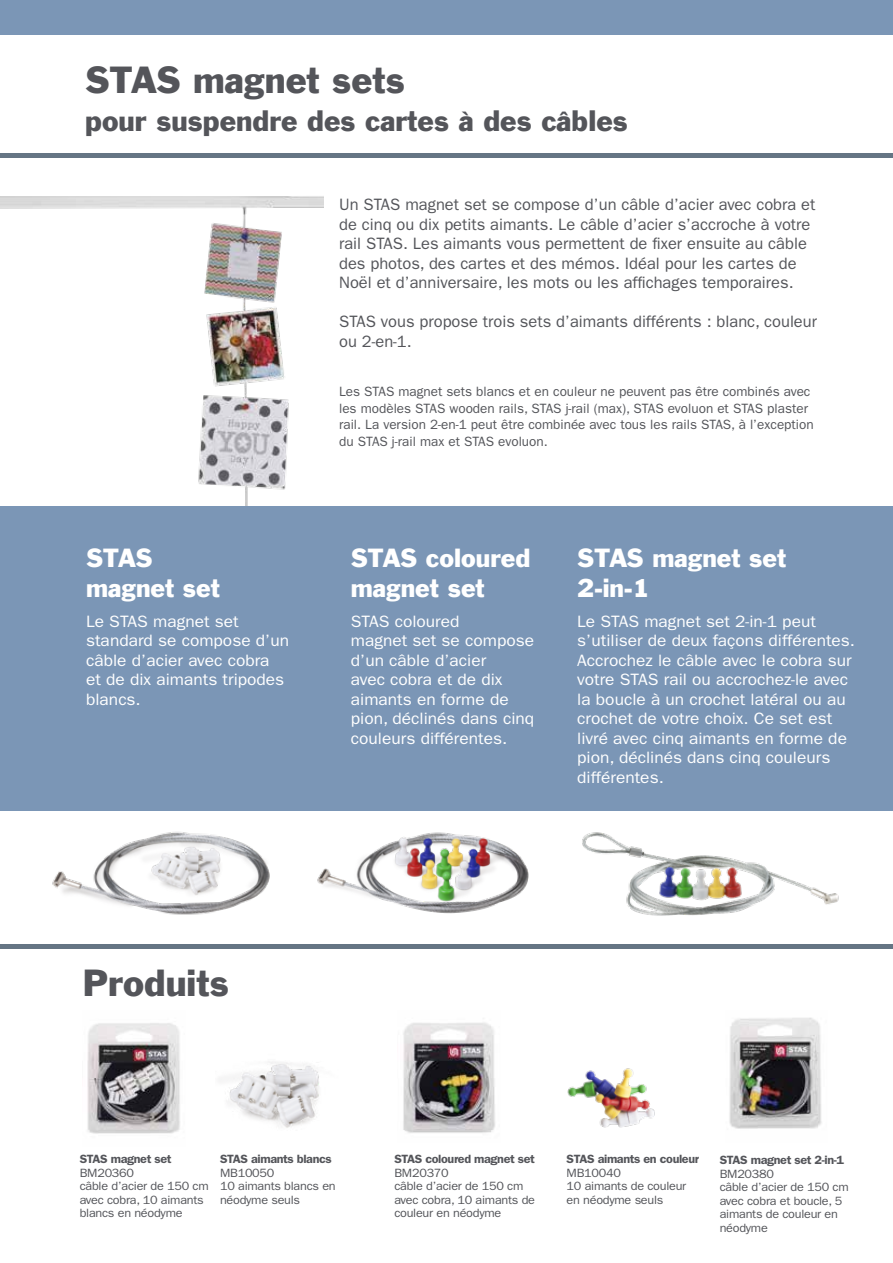
<style>
.page{position:relative;width:893px;height:1263px;background:#fff}
.page>*{position:absolute;margin:0;border:0;box-sizing:border-box;transform-origin:0 0}
.t1{font:34.5px "Franklin Gothic";color:#54555a}
.t2{font:27px "Franklin Gothic";color:#54555a}
.t3{font:24px/30px "Franklin Gothic";color:#fff}
.t4{font:16.5px/19.5px "ITC Franklin Gothic Std";color:#fff;scale:1.05 1}
.t5{font:16.5px/19.5px "ITC Franklin Gothic Std";color:#54555a}
.t6{font:13.5px/16.5px "ITC Franklin Gothic Std";color:#54555a}
.t7{font:12px/13.5px "ITC Franklin Gothic Std";letter-spacing:-.02em;color:#54555a;scale:1.05 1}
.t8{font:600 12px "ITC Franklin Gothic Std";letter-spacing:-.03em;color:#54555a;scale:1.05 1}
</style>
<div class="page">
<img style="left:0;top:196px;width:323px;height:310px">
<div style="left:0;top:506px;width:893px;height:304px;background:#7b96b6"></div>
<hr style="left:0;top:153px;width:893px;height:4px;background:#657584">
<div style="left:0;top:0;width:893px;height:34px;background:#7b96b6"></div>
<img style="left:52px;top:832px;width:218px;height:83px">
<img style="left:317px;top:832px;width:212px;height:82px">
<img style="left:567px;top:810px;width:292px;height:106px">
<img style="left:87px;top:1023px;width:93px;height:111px">
<img style="left:403px;top:1022px;width:92px;height:111px">
<img style="left:729px;top:1017px;width:93px;height:112px">
<img style="left:220px;top:1061px;width:99px;height:67px">
<img style="left:567px;top:1068px;width:88px;height:60px">
<hr style="left:0;top:944px;width:893px;height:4px;background:#657584">
<hr style="left:892px;top:73px;width:1px;height:133px;background:#657584">
<h1 class="t1" style="left:85px;top:58px;width:321px">STAS magnet sets</h1>
<h2 class="t2" style="left:85px;top:103px;width:544px">pour suspendre des cartes à des câbles</h2>
<h3 class="t3" style="left:86px;top:543px;width:135px">STAS magnet set</h3>
<p class="t4" style="left:86px;top:612px;width:195px">Le STAS magnet set standard se compose d’un câble d’acier avec cobra<br>et de dix aimants tripodes blancs.</p>
<p class="t5" style="left:339px;top:195px;width:478px">Un STAS magnet set se compose d’un câble d’acier avec cobra et de cinq ou dix petits aimants. Le câble d’acier s’accroche à votre rail STAS. Les aimants vous permettent de fixer ensuite au câble des photos, des cartes et des mémos. Idéal pour les cartes de Noël et d’anniversaire, les mots ou les affichages temporaires.</p>
<p class="t5" style="left:339px;top:312px;width:479px">STAS vous propose trois sets d’aimants différents : blanc, couleur ou 2-en-1.</p>
<p class="t6" style="left:339px;top:383px;width:476px">Les STAS magnet sets blancs et en couleur ne peuvent pas être combinés avec les modèles STAS wooden rails, STAS j-rail (max), STAS evoluon et STAS plaster rail. La version 2-en-1 peut être combinée avec tous les rails STAS, à l’exception du STAS j-rail max et STAS evoluon.</p>
<h3 class="t3" style="left:351px;top:543px;width:181px">STAS coloured magnet set</h3>
<p class="t4" style="left:351px;top:612px;width:176px">STAS coloured<br>magnet set se compose d’un câble d’acier<br>avec cobra et de dix aimants en forme de pion, déclinés dans cinq couleurs différentes.</p>
<h3 class="t3" style="left:577px;top:543px;width:211px">STAS magnet set<br>2-in-1</h3>
<p class="t4" style="left:577px;top:612px;width:266px">Le STAS magnet set 2-in-1 peut s’utiliser de deux façons différentes.<br>Accrochez le câble avec le cobra sur votre STAS rail ou accrochez-le avec la boucle à un crochet latéral ou au crochet de votre choix. Ce set est livré avec cinq aimants en forme de pion, déclinés dans cinq couleurs différentes.</p>
<h1 class="t1" style="left:83px;top:960px;width:147px">Produits</h1>
<p class="t8" style="left:80px;top:1152px;width:89px">STAS magnet set</p>
<p class="t7" style="left:80px;top:1166px;width:124px">BM20360<br>câble d’acier de 150 cm avec cobra, 10 aimants blancs en néodyme</p>
<p class="t8" style="left:220px;top:1152px;width:108px">STAS aimants blancs</p>
<p class="t7" style="left:220px;top:1166px;width:112px">MB10050<br>10 aimants blancs en néodyme seuls</p>
<p class="t8" style="left:394px;top:1152px;width:135px">STAS coloured magnet set</p>
<p class="t7" style="left:394px;top:1166px;width:135px">BM20370<br>câble d’acier de 150 cm avec cobra, 10 aimants de couleur en néodyme</p>
<p class="t8" style="left:567px;top:1152px;width:128px">STAS aimants en couleur</p>
<p class="t7" style="left:567px;top:1166px;width:115px">MB10040<br>10 aimants de couleur en néodyme seuls</p>
<p class="t8" style="left:720px;top:1153px;width:120px">STAS magnet set 2-in-1</p>
<p class="t7" style="left:720px;top:1167px;width:124px">BM20380<br>câble d’acier de 150 cm avec cobra et boucle, 5 aimants de couleur en néodyme</p>
</div>
